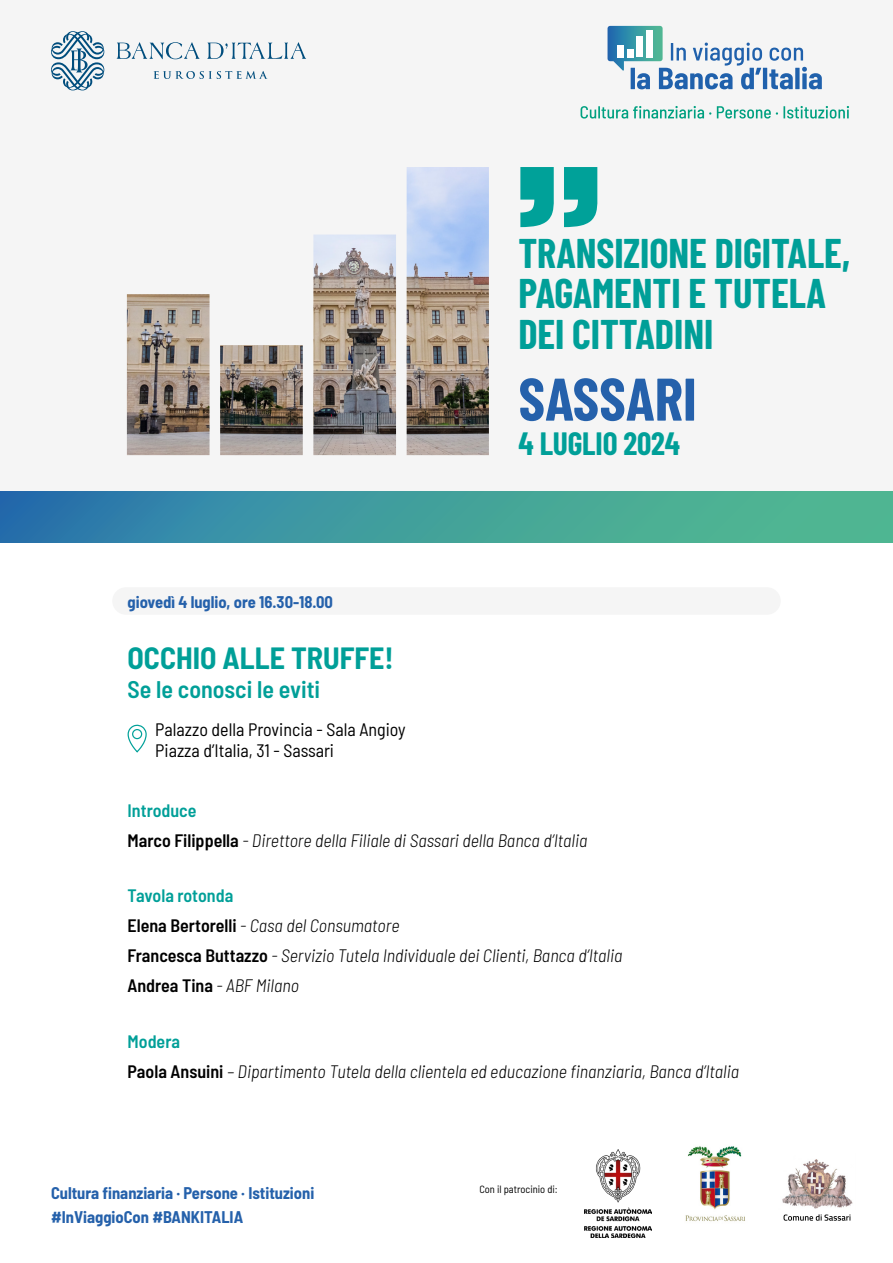
<style>
.page{position:relative;width:893px;height:1263px;background:#fff}
.page>*{position:absolute;margin:0;border:0;box-sizing:border-box;transform-origin:0 0}
.t1{font:700 60px "Barlow Condensed";color:#2561ab}
.t2{font:700 40.5px/40.5px "Barlow Condensed";letter-spacing:-.005em;color:#009f98}
.t3{font:700 31.5px "Barlow Condensed";letter-spacing:-.005em;color:#009f98}
.t4{font:700 semi-condensed 30px "Barlow";color:#009f98}
.t5{font:600 semi-condensed 24px "Barlow";color:#009f98}
.testo_corrente{font:italic 300 semi-condensed 18px "Barlow";color:#000}
.testo_corrente-2{font:semi-condensed 18px/21.6px "Barlow";color:#000}
.testo_corrente-3{font:600 semi-condensed 18px "Barlow";color:#009f98}
.testo_corrente-4{font:600 semi-condensed 18px "Barlow";color:#000}
.testo_corrente-5{font:700 semi-condensed 16.5px "Barlow";color:#2561ab}
.testo_corrente-6{font:semi-condensed 10.5px "Barlow";color:#000}
.s1{font-weight:600;font-style:normal}
.s2{font-weight:300;font-style:italic}
</style>
<div class="page">
<div style="left:112px;top:587px;width:669px;height:28px;background:#f5f5f5;border-radius:14px"></div>
<svg style="left:127px;top:724px;width:20px;height:29px"></svg>
<div style="left:0;top:0;width:893px;height:491px;background:#f5f5f5"></div>
<svg style="left:0;top:491px;width:893px;height:51px;background:#409c9d"></svg>
<svg style="left:117px;top:42px;width:83px;height:17px"></svg>
<svg style="left:207px;top:42px;width:99px;height:17px"></svg>
<svg style="left:154px;top:71px;width:114px;height:8px"></svg>
<svg style="left:51px;top:31px;width:53px;height:59px"></svg>
<svg style="left:520px;top:167px;width:77px;height:60px"></svg>
<svg style="left:607px;top:26px;width:215px;height:63px"></svg>
<svg style="left:581px;top:106px;width:130px;height:13px"></svg>
<svg style="left:717px;top:106px;width:132px;height:13px"></svg>
<img style="left:127px;top:167px;width:362px;height:288px">
<img style="left:782px;top:1159px;width:71px;height:50px">
<svg style="left:783px;top:1214px;width:67px;height:7px"></svg>
<img style="left:685px;top:1146px;width:60px;height:76px">
<img style="left:584px;top:1149px;width:68px;height:88px">
<h2 class="testo_corrente-5" style="left:128px;top:590px;width:207px">giovedì 4 luglio, ore 16.30-18.00</h2>
<h2 class="t4" style="left:128px;top:636px;width:268px">OCCHIO ALLE TRUFFE!</h2>
<h2 class="t5" style="left:128px;top:672px;width:194px">Se le conosci le eviti</h2>
<p class="testo_corrente-2" style="left:155px;top:717px;width:252px">Palazzo della Provincia - Sala Angioy<br>Piazza d’Italia, 31 - Sassari</p>
<h1 class="t2" style="left:518px;top:231px;width:333px">TRANSIZIONE DIGITALE,<br>PAGAMENTI E TUTELA<br>DEI CITTADINI</h1>
<h1 class="t1" style="left:518px;top:356px;width:180px">SASSARI</h1>
<h1 class="t3" style="left:518px;top:421px;width:163px">4 LUGLIO 2024</h1>
<p class="testo_corrente-3" style="left:128px;top:798px;width:70px">Introduce</p>
<p class="testo_corrente" style="left:128px;top:827px;width:461px"><span class="s1">Marco Filippella</span> - Direttore della Filiale di Sassari della Banca d’Italia</p>
<p class="testo_corrente-3" style="left:128px;top:883px;width:107px">Tavola rotonda</p>
<p class="testo_corrente" style="left:128px;top:913px;width:273px"><span class="s1">Elena Bertorelli</span> - Casa del Consumatore</p>
<p class="testo_corrente" style="left:128px;top:943px;width:496px"><span class="s1">Francesca Buttazzo</span> - Servizio Tutela Individuale dei Clienti, Banca d’Italia</p>
<p class="testo_corrente-4" style="left:128px;top:973px;width:173px">Andrea Tina <span class="s2">- ABF Milano</span></p>
<p class="testo_corrente-3" style="left:128px;top:1028px;width:54px">Modera</p>
<p class="testo_corrente" style="left:128px;top:1059px;width:613px"><span class="s1">Paola Ansuini</span> – Dipartimento Tutela della clientela ed educazione finanziaria, Banca d’Italia</p>
<p class="testo_corrente-5" style="left:51px;top:1180px;width:265px">Cultura finanziaria · Persone · Istituzioni</p>
<p class="testo_corrente-5" style="left:51px;top:1205px;width:194px">#InViaggioCon #BANKITALIA</p>
<p class="testo_corrente-6" style="left:479px;top:1181px;width:80px">Con il patrocinio di:</p>
</div>
